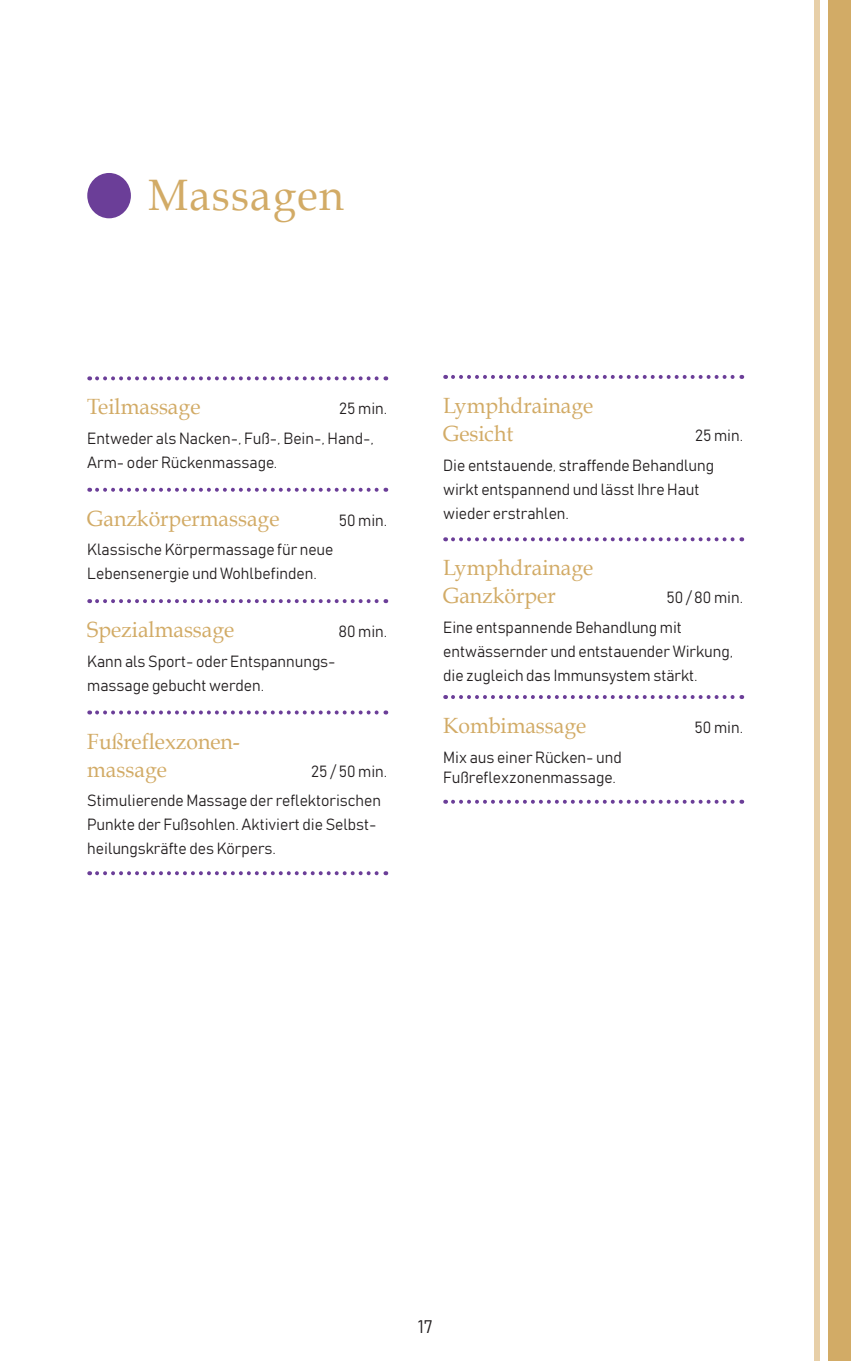
<style>
.page{position:relative;width:851px;height:1361px;background:#fff}
.page>*{position:absolute;margin:0;border:0;box-sizing:border-box;transform-origin:0 0}
.t1{font:44px "Book Antiqua";letter-spacing:.03em;color:#d2ab66;scale:.96 1}
.t2{font:22px/28px "Book Antiqua";color:#d2ab66;scale:.96 1}
.t3{font:18px "Bahnschrift";color:#231f20;scale:.96 1}
.t4{font:16px/24px "Bahnschrift";color:#231f20;scale:.96 1}
</style>
<div class="page">
<div style="left:828px;top:0;width:22px;height:1361px;background:#d2ab66"></div>
<div style="left:814px;top:0;width:5px;height:1361px;background:#e7cfa8"></div>
<div style="left:87px;top:173px;width:44px;height:45px;background:#6b3e98;border-radius:50%"></div>
<svg style="left:97px;top:376px;width:289px;height:4px"></svg>
<svg style="left:97px;top:488px;width:289px;height:4px"></svg>
<svg style="left:97px;top:599px;width:289px;height:4px"></svg>
<svg style="left:97px;top:710px;width:289px;height:4px"></svg>
<svg style="left:97px;top:871px;width:289px;height:4px"></svg>
<svg style="left:453px;top:375px;width:289px;height:4px"></svg>
<svg style="left:453px;top:537px;width:289px;height:4px"></svg>
<svg style="left:453px;top:695px;width:289px;height:4px"></svg>
<svg style="left:453px;top:800px;width:289px;height:3px"></svg>
<h1 class="t1" style="left:148px;top:168px;width:205px">Massagen</h1>
<h2 class="t2" style="left:87px;top:393px;width:119px">Teilmassage</h2>
<p class="t4" style="left:87px;top:394px;width:314px;line-height:29.6px;text-indent:252px">25 min.<br>Entweder als Nacken-, Fuß-, Bein-, Hand-,</p>
<p class="t4" style="left:87px;top:450px;width:199px">Arm- oder Rückenmassage.</p>
<h2 class="t2" style="left:87px;top:504px;width:202px">Ganzkörpermassage</h2>
<p class="t4" style="left:338px;top:508px;width:52px">50 min.</p>
<p class="t4" style="left:87px;top:537px;width:258px">Klassische Körpermassage für neue<br>Lebensenergie und Wohlbefinden.</p>
<h2 class="t2" style="left:87px;top:616px;width:155px">Spezialmassage</h2>
<p class="t4" style="left:338px;top:619px;width:52px">80 min.</p>
<p class="t4" style="left:87px;top:649px;width:260px">Kann als Sport- oder Entspannungs&shy;massage gebucht werden.</p>
<h2 class="t2" style="left:87px;top:727px;width:160px">Fußreflexzonen&shy;massage</h2>
<p class="t4" style="left:87px;top:756px;width:314px;line-height:29.6px;text-indent:224px">25 / 50 min.<br>Stimulierende Massage der reflektorischen</p>
<p class="t4" style="left:87px;top:812px;width:303px">Punkte der Fußsohlen. Aktiviert die Selbst&shy;heilungskräfte des Körpers.</p>
<h2 class="t2" style="left:443px;top:391px;width:158px">Lymphdrainage<br>Gesicht</h2>
<p class="t4" style="left:443px;top:420px;width:314px;line-height:29.6px;text-indent:252px">25 min.<br>Die entstauende, straffende Behandlung</p>
<p class="t4" style="left:443px;top:477px;width:268px">wirkt entspannend und lässt Ihre Haut wieder erstrahlen.</p>
<h2 class="t2" style="left:443px;top:554px;width:158px">Lymphdrainage<br>Ganzkörper</h2>
<p class="t4" style="left:443px;top:582px;width:314px;line-height:29.6px;text-indent:223px">50 / 80 min.<br>Eine entspannende Behandlung mit</p>
<p class="t4" style="left:443px;top:639px;width:303px">entwässernder und entstauender Wirkung, die zugleich das Immunsystem stärkt.</p>
<h2 class="t2" style="left:443px;top:711px;width:151px">Kombimassage</h2>
<p class="t4" style="left:694px;top:715px;width:52px">50 min.</p>
<p class="t4" style="left:443px;top:747px;width:187px;line-height:20px">Mix aus einer Rücken- und<br>Fußreflexzonenmassage.</p>
<p class="t3" style="left:418px;top:1315px;width:17px">51 7</p>
</div>
